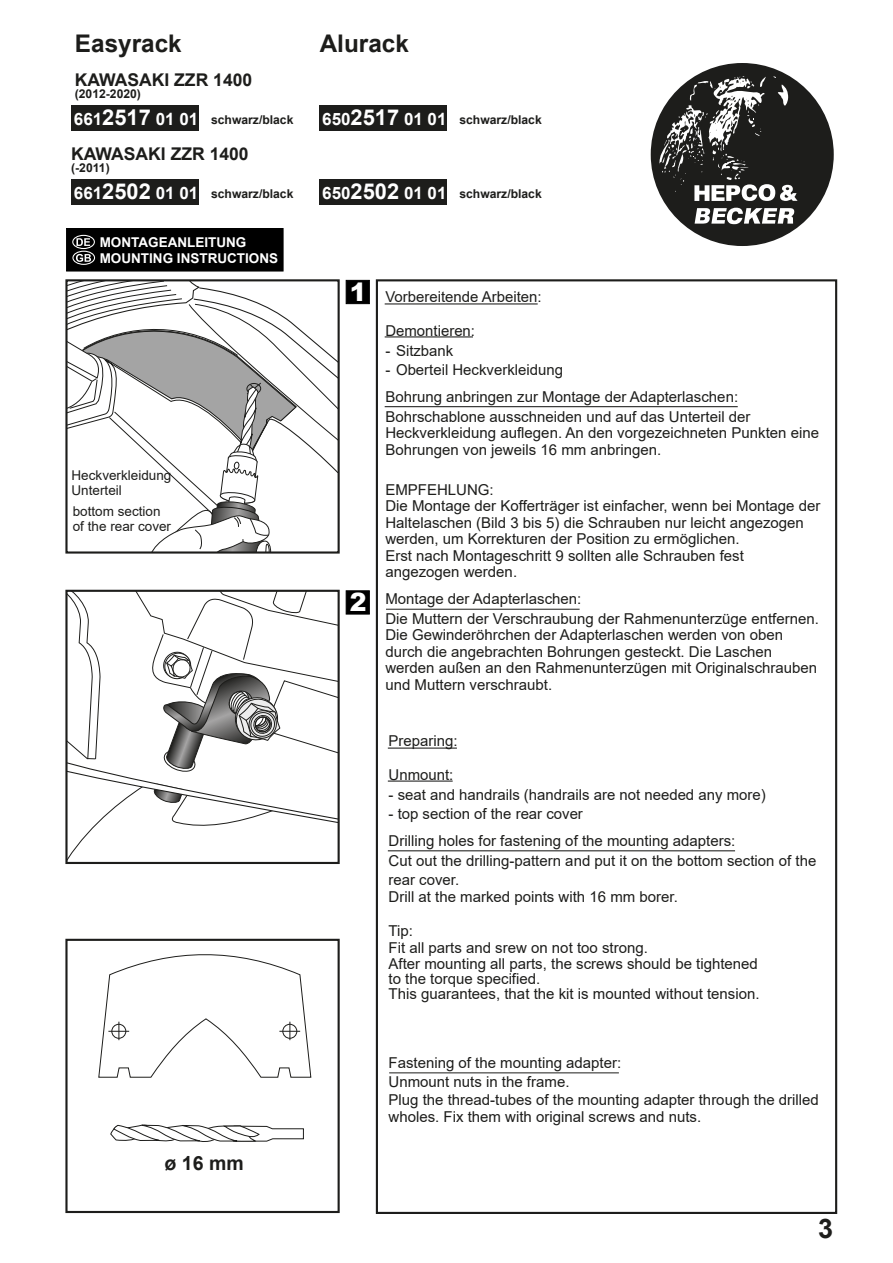
<style>
.page{position:relative;width:893px;height:1263px;background:#fff}
.page>*{position:absolute;margin:0;border:0;box-sizing:border-box;transform-origin:0 0}
.t1{font:700 27px "Arial";color:#1d1d1b}
.t2{font:900 25.2px "Arial";color:#fff}
.t3{font:700 24.3px "Arial";color:#1d1d1b}
.t4{font:700 19.5px "Arial";color:#1d1d1b}
.t5{font:700 17.55px "Arial";color:#1d1d1b}
.t6{font:15px/16.5px "Arial";color:#1d1d1b}
.t7{font:13.5px/14.9px "Arial";color:#1d1d1b}
.t8{font:700 13.5px/16.2px "Arial";color:#fff}
.t9{font:700 12.15px/26.2px "Arial";color:#1d1d1b}
.s1{font-size:16.95px;color:#fff}
.s2{font-size:21.9px;color:#fff}
</style>
<div class="page">
<hr style="left:389px;top:1072px;width:230px;height:1px;background:#1d1d1b">
<hr style="left:388px;top:747px;width:69px;height:2px;background:#1d1d1b">
<hr style="left:388px;top:780px;width:65px;height:2px;background:#1d1d1b">
<hr style="left:388px;top:850px;width:347px;height:1px;background:#1d1d1b">
<svg style="left:68px;top:593px;width:269px;height:267px"></svg>
<div style="left:65px;top:590px;width:275px;height:274px;border:2px solid #1d1d1b"></div>
<div style="left:346px;top:590px;width:24px;height:24px;background:#000;border:1px solid #000"></div>
<svg style="left:68px;top:282px;width:269px;height:269px"></svg>
<div style="left:65px;top:279px;width:275px;height:275px;border:2px solid #1d1d1b"></div>
<div style="left:346px;top:280px;width:24px;height:24px;background:#000;border:1px solid #000"></div>
<svg style="left:110px;top:1124px;width:194px;height:18px"></svg>
<svg style="left:98px;top:954px;width:214px;height:124px"></svg>
<hr style="left:386px;top:609px;width:194px;height:1px;background:#1d1d1b">
<hr style="left:385px;top:303px;width:153px;height:1px;background:#1d1d1b">
<hr style="left:385px;top:336px;width:88px;height:1px;background:#1d1d1b">
<hr style="left:385px;top:406px;width:353px;height:1px;background:#1d1d1b">
<div style="left:651px;top:63px;width:183px;height:183px;background:#1d1d1b;border-radius:50%"></div>
<svg style="left:695px;top:208px;width:99px;height:16px"></svg>
<svg style="left:658px;top:76px;width:139px;height:125px"></svg>
<div style="left:66px;top:228px;width:217px;height:43px;background:#000"></div>
<svg style="left:76px;top:238px;width:14px;height:8px"></svg>
<div style="left:72px;top:235px;width:23px;height:14px;border:1px solid #fff;border-radius:50%"></div>
<svg style="left:76px;top:254px;width:15px;height:8px"></svg>
<div style="left:72px;top:251px;width:23px;height:14px;border:1px solid #fff;border-radius:50%"></div>
<div style="left:65px;top:939px;width:275px;height:274px;border:2px solid #1d1d1b"></div>
<div style="left:71px;top:105px;width:128px;height:25px;background:#1d1d1b"></div>
<div style="left:319px;top:105px;width:127px;height:25px;background:#1d1d1b"></div>
<div style="left:71px;top:179px;width:128px;height:26px;background:#1d1d1b"></div>
<div style="left:319px;top:179px;width:127px;height:26px;background:#1d1d1b"></div>
<h3 class="t3" style="left:75px;top:26px;width:108px">Easyrack</h3>
<h3 class="t3" style="left:320px;top:26px;width:91px">Alurack</h3>
<p class="t5" style="left:75px;top:68px;width:179px">KAWASAKI ZZR 1400</p>
<p class="t9" style="left:74px;top:81px;width:221px">(2012-2020)<br><span class="s1">661</span><span class="s2">2517</span> <span class="s1">01 01</span> schwarz/black</p>
<p class="t9" style="left:322px;top:107px;width:221px"><span class="s1">650</span><span class="s2">2517</span> <span class="s1">01 01</span> schwarz/black</p>
<p class="t5" style="left:71px;top:142px;width:179px">KAWASAKI ZZR 1400</p>
<p class="t9" style="left:71px;top:155px;width:40px">(-2011)</p>
<p class="t9" style="left:74px;top:181px;width:221px"><span class="s1">661</span><span class="s2">2502</span> <span class="s1">01 01</span> schwarz/black</p>
<p class="t9" style="left:322px;top:181px;width:221px"><span class="s1">650</span><span class="s2">2502</span> <span class="s1">01 01</span> schwarz/black</p>
<p class="t8" style="left:100px;top:234px;width:180px">MONTAGEANLEITUNG<br>MOUNTING INSTRUCTIONS</p>
<p class="t7" style="left:72px;top:468px;width:101px">Heckverkleidung<br>Unterteil</p>
<p class="t7" style="left:73px;top:504px;width:100px">bottom section of the rear cover</p>
<h3 class="t4" style="left:165px;top:1149px;width:81px">ø 16 mm</h3>
<h2 class="t2" style="left:350px;top:274px;width:18px">1</h2>
<h2 class="t2" style="left:350px;top:584px;width:18px">2</h2>
<p class="t6" style="left:385px;top:288px;width:158px">Vorbereitende Arbeiten:</p>
<p class="t6" style="left:385px;top:323px;width:91px">Demontieren:</p>
<p class="t6" style="left:385px;top:342px;width:69px">- Sitzbank</p>
<p class="t6" style="left:385px;top:362px;width:179px">- Oberteil Heckverkleidung</p>
<p class="t6" style="left:385px;top:387px;width:367px;line-height:19.5px">Bohrung anbringen zur Montage der Adapterlaschen:<br>Bohrschablone ausschneiden und auf das Unterteil der</p>
<p class="t6" style="left:385px;top:425px;width:435px">Heckverkleidung auflegen. An den vorgezeichneten Punkten eine<br>Bohrungen von jeweils 16 mm anbringen.</p>
<p class="t6" style="left:385px;top:481px;width:436px">EMPFEHLUNG:<br>Die Montage der Kofferträger ist einfacher, wenn bei Montage der Haltelaschen (Bild 3 bis 5) die Schrauben nur leicht angezogen werden, um Korrekturen der Position zu ermöglichen.<br>Erst nach Montageschritt 9 sollten alle Schrauben fest angezogen werden.</p>
<p class="t6" style="left:385px;top:589px;width:435px;line-height:19.5px">Montage der Adapterlaschen:<br>Die Muttern der Verschraubung der Rahmenunterzüge entfernen.</p>
<p class="t6" style="left:385px;top:626px;width:433px">Die Gewinderöhrchen der Adapterlaschen werden von oben durch die angebrachten Bohrungen gesteckt. Die Laschen werden außen an den Rahmenunterzügen mit Originalschrauben und Muttern verschraubt.</p>
<p class="t6" style="left:389px;top:732px;width:70px">Preparing:</p>
<p class="t6" style="left:389px;top:767px;width:66px">Unmount:</p>
<p class="t6" style="left:389px;top:786px;width:379px">- seat and handrails (handrails are not needed any more)</p>
<p class="t6" style="left:389px;top:806px;width:196px">- top section of the rear cover</p>
<p class="t6" style="left:389px;top:831px;width:429px;line-height:19.5px">Drilling holes for fastening of the mounting adapters:<br>Cut out the drilling-pattern and put it on the bottom section of the rear cover.</p>
<p class="t6" style="left:389px;top:888px;width:291px">Drill at the marked points with 16 mm borer.</p>
<p class="t6" style="left:389px;top:922px;width:371px">Tip:<br>Fit all parts and srew on not too strong.<br>After mounting all parts, the screws should be tightened</p>
<p class="t6" style="left:389px;top:971px;width:373px;line-height:15px">to the torque specified.<br>This guarantees, that the kit is mounted without tension.</p>
<p class="t6" style="left:389px;top:1053px;width:234px;line-height:19.5px">Fastening of the mounting adapter:<br>Unmount nuts in the frame.</p>
<p class="t6" style="left:389px;top:1092px;width:432px">Plug the thread-tubes of the mounting adapter through the drilled wholes. Fix them with original screws and nuts.</p>
<h1 class="t1" style="left:818px;top:1209px;width:17px">3</h1>
</div>
